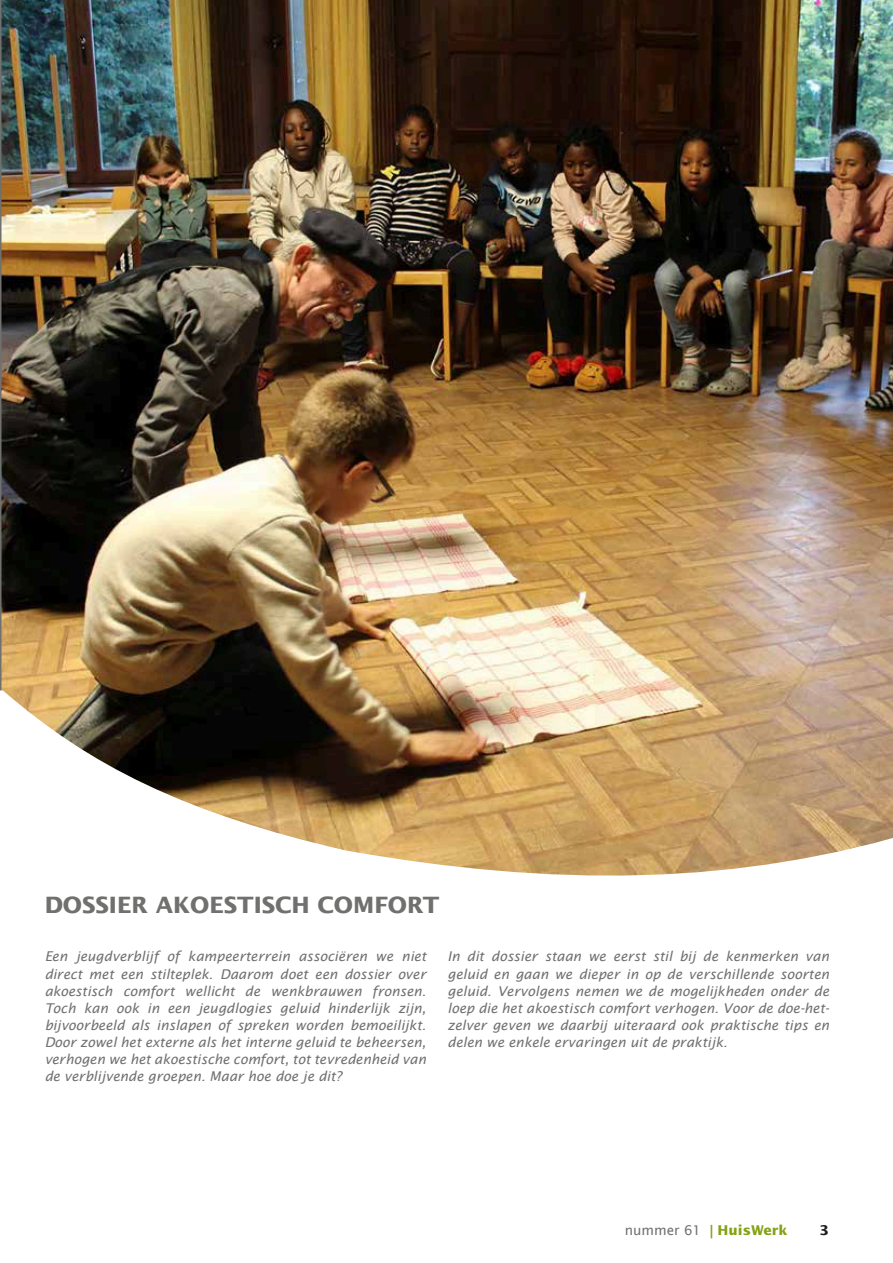
<style>
.page{position:relative;width:893px;height:1263px;background:#fff}
.page>*{position:absolute;margin:0;border:0;box-sizing:border-box;transform-origin:0 0}
.t1{font:700 22.5px "Lucida Sans Std";color:#70706f}
.t2{font:italic 13.5px/17.1px "Lucida Sans";color:#70706f;text-align:justify}
.t3{font:700 13.5px "Lucida Sans Std";color:#85a214}
.t4{font:700 13.5px "Lucida Sans Std";color:#1d1d1b}
.s1{font-family:"Lucida Sans";font-weight:400;color:#70706f}
</style>
<div class="page">
<img style="left:0;top:0;width:893px;height:690px">
<img style="left:0;top:690px;width:893px;height:186px">
<h1 class="t1" style="left:45px;top:892px;width:396px">DOSSIER AKOESTISCH COMFORT</h1>
<p class="t2" style="left:45px;top:948px;width:383px">Een jeugdverblijf of kampeerterrein associëren we niet direct met een stilteplek. Daarom doet een dossier over akoestisch comfort wellicht de wenkbrauwen fronsen.<br>Toch kan ook in een jeugdlogies geluid hinderlijk zijn, bijvoorbeeld als inslapen of spreken worden bemoeilijkt.<br>Door zowel het externe als het interne geluid te beheersen, verhogen we het akoestische comfort, tot tevredenheid van de verblijvende groepen. Maar hoe doe je dit?</p>
<p class="t2" style="left:447px;top:948px;width:383px">In dit dossier staan we eerst stil bij de kenmerken van geluid en gaan we dieper in op de verschillende soorten geluid. Vervolgens nemen we de mogelijkheden onder de loep die het akoestisch comfort verhogen. Voor de doe-het&shy;zelver geven we daarbij uiteraard ook praktische tips en delen we enkele ervaringen uit de praktijk.</p>
<p class="t3" style="left:625px;top:1222px;width:165px"><span class="s1">nummer 61</span> | HuisWerk</p>
<p class="t4" style="left:819px;top:1222px;width:11px">3</p>
</div>
